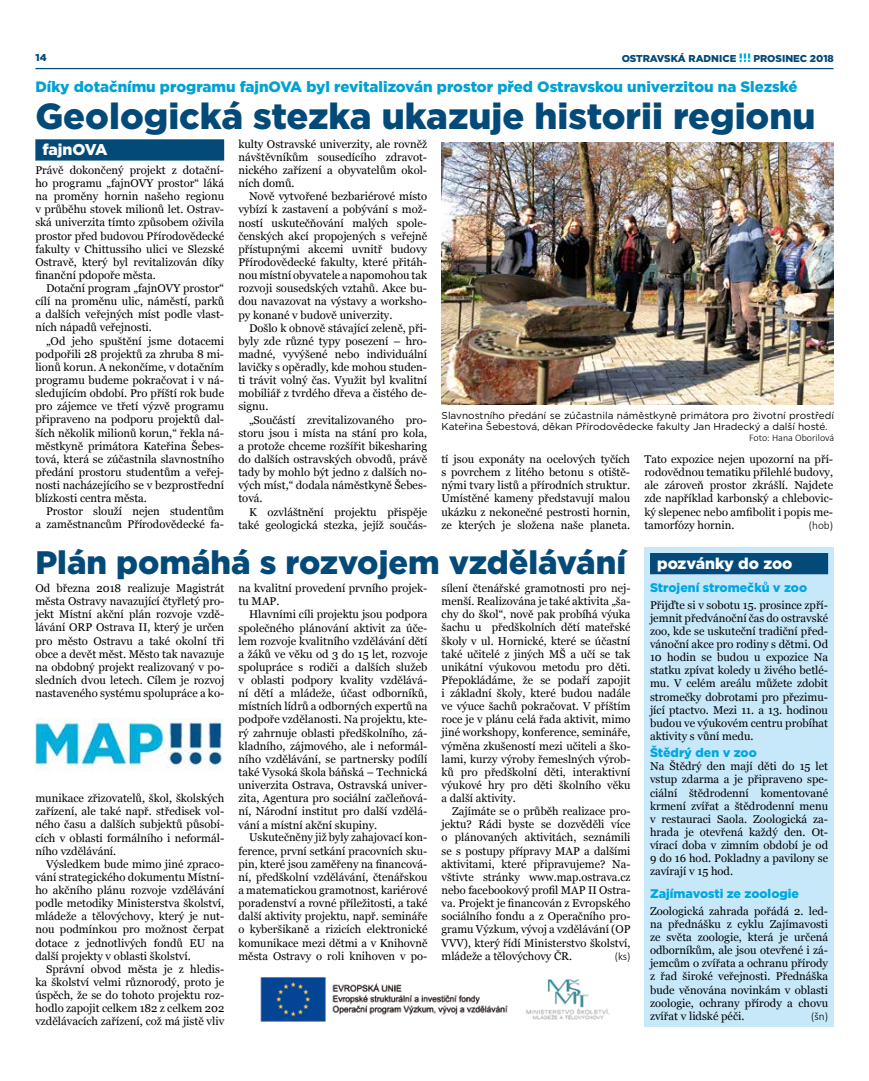
<style>
.page{position:relative;width:869px;height:1081px;background:#fff}
.page>*{position:absolute;margin:0;border:0;box-sizing:border-box;transform-origin:0 0}
.t1{font:900 36.25px "Gotham";color:#044a79}
.t2{font:900 32.5px "Gotham";color:#044a79}
.t3{font:900 15.62px "Gotham";color:#fff}
.t4{font:900 15px "Gotham";color:#00a2d4}
.t5{font:900 12.5px "Gotham";color:#00a8e2}
.t6{font:11.25px/13.1px "Georgia";color:#000;text-align:justify}
.t7{font:300 11.25px "Calibri";color:#000}
.t8{font:10px/11.2px "Gotham";color:#000}
.t9{font:900 10px "Gotham";color:#044a79}
.t10{font:300 10px "Calibri";color:#000}
</style>
<div class="page">
<hr style="left:35px;top:68px;width:798px;height:1px;background:#044a79">
<svg style="left:739px;top:54px;width:11px;height:8px"></svg>
<img style="left:441px;top:143px;width:391px;height:262px">
<img style="left:260px;top:977px;width:350px;height:45px">
<div style="left:35px;top:139px;width:189px;height:22px;background:#044a79"></div>
<div style="left:644px;top:547px;width:189px;height:480px;background:#c7e8f9"></div>
<div style="left:649px;top:553px;width:178px;height:21px;background:#044a79"></div>
<img style="left:35px;top:718px;width:188px;height:54px">
<p class="t9" style="left:35px;top:51px;width:13px">14</p>
<p class="t9" style="left:621px;top:52px;width:116px">OSTRAVSKÁ RADNICE</p>
<p class="t9" style="left:753px;top:52px;width:82px">PROSINEC 2018</p>
<h3 class="t4" style="left:35px;top:76px;width:763px">Díky dotačnímu programu fajnOVA byl revitalizován prostor před Ostravskou univerzitou na Slezské</h3>
<h1 class="t1" style="left:35px;top:91px;width:781px">Geologická stezka ukazuje historii regionu</h1>
<h3 class="t3" style="left:42px;top:139px;width:67px">fajnOVA</h3>
<p class="t6" style="left:35px;top:164px;width:190px">Právě dokončený projekt z dotační&shy;ho programu „fajnOVY prostor“ láká na proměny hornin našeho regionu v průběhu stovek milionů let. Ostrav&shy;ská univerzita tímto způsobem oživila prostor před budovou Přírodovědecké fakulty v Chittussiho ulici ve Slezské Ostravě, který byl revitalizován díky finanční pdopoře města.</p>
<p class="t6" style="left:35px;top:282px;width:190px;text-indent:11px">Dotační program „fajnOVY prostor“ cílí na proměnu ulic, náměstí, parků a dalších veřejných míst podle vlast&shy;ních nápadů veřejnosti.</p>
<p class="t6" style="left:35px;top:334px;width:190px;text-indent:11px">„Od jeho spuštění jsme dotacemi podpořili 28 projektů za zhruba 8 mi&shy;lionů korun. A nekončíme, v dotačním programu budeme pokračovat i v ná&shy;sledujícím období. Pro příští rok bude pro zájemce ve třetí výzvě programu připraveno na podporu projektů dal&shy;ších několik milionů korun,“ řekla ná&shy;městkyně primátora Kateřina Šebes&shy;tová, která se zúčastnila slavnostního předání prostoru studentům a veřej&shy;nosti nacházejícího se v bezprostřední blízkosti centra města.</p>
<p class="t6" style="left:35px;top:505px;width:190px;text-align:right">Prostor slouží nejen studentům<br>a zaměstnancům Přírodovědecké fa-</p>
<p class="t6" style="left:238px;top:138px;width:190px">kulty Ostravské univerzity, ale rovněž návštěvníkům sousedícího zdravot&shy;nického zařízení a obyvatelům okol&shy;ních domů.</p>
<p class="t6" style="left:238px;top:190px;width:190px;text-indent:11px">Nově vytvořené bezbariérové místo vybízí k zastavení a pobývání s mož&shy;ností uskutečňování malých spole&shy;čenských akcí propojených s veřejně přístupnými akcemi uvnitř budovy Přírodovědecké fakulty, které přitáh&shy;nou místní obyvatele a napomohou tak rozvoji sousedských vztahů. Akce bu&shy;dou navazovat na výstavy a worksho&shy;py konané v budově univerzity.</p>
<p class="t6" style="left:238px;top:321px;width:190px;text-indent:11px">Došlo k obnově stávající zeleně, při&shy;byly zde různé typy posezení – hro&shy;madné, vyvýšené nebo individuální lavičky s opěradly, kde mohou studen&shy;ti trávit volný čas. Využit byl kvalitní mobiliář z tvrdého dřeva a čistého de&shy;signu.</p>
<p class="t6" style="left:238px;top:413px;width:190px;text-indent:11px">„Součástí zrevitalizovaného pro&shy;storu jsou i místa na stání pro kola, a protože chceme rozšířit bikesharing do dalších ostravských obvodů, právě tady by mohlo být jedno z dalších no&shy;vých míst,“ dodala náměstkyně Šebes&shy;tová.</p>
<p class="t6" style="left:238px;top:505px;width:190px;text-align:right">K ozvláštnění projektu přispěje také geologická stezka, jejíž součás-</p>
<p class="t8" style="left:441px;top:409px;width:394px">Slavnostního předání se zúčastnila náměstkyně primátora pro životní prostředí<br>Kateřina Šebestová, děkan Přírodovědecke fakulty Jan Hradecký a další hosté.</p>
<p class="t10" style="left:748px;top:431px;width:86px">Foto: Hana Oborilová</p>
<p class="t6" style="left:441px;top:453px;width:190px">tí jsou exponáty na ocelových tyčích s povrchem z litého betonu s otiště&shy;nými tvary listů a přírodních struktur.<br>Umístěné kameny představují malou ukázku z nekonečné pestrosti hornin, ze kterých je složena naše planeta.</p>
<p class="t6" style="left:644px;top:453px;width:190px">Tato expozice nejen upozorní na pří&shy;rodovědnou tematiku přilehlé budovy, ale zároveň prostor zkrášlí. Najdete zde například karbonský a chlebovic&shy;ký slepenec nebo amfibolit i popis me&shy;tamorfózy hornin.</p>
<p class="t7" style="left:808px;top:518px;width:26px">(hob)</p>
<h2 class="t2" style="left:35px;top:540px;width:592px">Plán pomáhá s rozvojem vzdělávání</h2>
<p class="t6" style="left:35px;top:582px;width:190px">Od března 2018 realizuje Magistrát města Ostravy navazující čtyřletý pro&shy;jekt Místní akční plán rozvoje vzdě&shy;lávání ORP Ostrava II, který je určen pro město Ostravu a také okolní tři obce a devět měst. Město tak navazuje na obdobný projekt realizovaný v po&shy;sledních dvou letech. Cílem je rozvoj nastaveného systému spolupráce a ko-</p>
<p class="t6" style="left:441px;top:582px;width:190px">sílení čtenářské gramotnosti pro nej&shy;menší. Realizována je také aktivita „ša&shy;chy do škol“, nově pak probíhá výuka šachu u předškolních dětí mateřské školy v ul. Hornické, které se účastní také učitelé z jiných MŠ a učí se tak unikátní výukovou metodu pro děti.<br>Přepokládáme, že se podaří zapojit i základní školy, které budou nadále ve výuce šachů pokračovat. V příštím roce je v plánu celá řada aktivit, mimo jiné workshopy, konference, semináře, výměna zkušeností mezi učiteli a ško&shy;lami, kurzy výroby řemeslných výrob&shy;ků pro předškolní děti, interaktivní výukové hry pro děti školního věku a další aktivity.</p>
<p class="t6" style="left:441px;top:805px;width:190px;text-indent:11px">Zajímáte se o průběh realizace pro&shy;jektu? Rádi byste se dozvěděli více o plánovaných aktivitách, seznámili se s postupy přípravy MAP a dalšími aktivitami, které připravujeme? Na&shy;vštivte stránky www.map.ostrava.cz nebo facebookový profil MAP II Ostra&shy;va. Projekt je financován z Evropského sociálního fondu a z Operačního pro&shy;gramu Výzkum, vývoj a vzdělávání (OP VVV), který řídí Ministerstvo školství, mládeže a tělovýchovy ČR.</p>
<p class="t6" style="left:238px;top:582px;width:190px">na kvalitní provedení prvního projek&shy;tu MAP.</p>
<p class="t6" style="left:238px;top:608px;width:190px;text-indent:11px">Hlavními cíli projektu jsou podpora společného plánování aktivit za úče&shy;lem rozvoje kvalitního vzdělávání dětí a žáků ve věku od 3 do 15 let, rozvoje spolupráce s rodiči a dalších služeb v oblasti podpory kvality vzdělává&shy;ní dětí a mládeže, účast odborníků, místních lídrů a odborných expertů na podpoře vzdělanosti. Na projektu, kte&shy;rý zahrnuje oblasti předškolního, zá&shy;kladního, zájmového, ale i neformál&shy;ního vzdělávání, se partnersky podílí také Vysoká škola báňská – Technická univerzita Ostrava, Ostravská univer&shy;zita, Agentura pro sociální začleňová&shy;ní, Národní institut pro další vzdělá&shy;vání a místní akční skupiny.</p>
<p class="t6" style="left:238px;top:831px;width:190px;text-indent:11px">Uskutečněny již byly zahajovací kon&shy;ference, první setkání pracovních sku&shy;pin, které jsou zaměřeny na financová&shy;ní, předškolní vzdělávání, čtenářskou a matematickou gramotnost, kariérové poradenství a rovné příležitosti, a také další aktivity projektu, např. semináře o kyberšikaně a rizicích elektronické komunikace mezi dětmi a v Knihovně města Ostravy o roli knihoven v po-</p>
<p class="t6" style="left:35px;top:792px;width:190px">munikace zřizovatelů, škol, školských zařízení, ale také např. středisek vol&shy;ného času a dalších subjektů působí&shy;cích v oblasti formálního i neformál&shy;ního vzdělávání.</p>
<p class="t6" style="left:35px;top:857px;width:190px;text-indent:11px">Výsledkem bude mimo jiné zpraco&shy;vání strategického dokumentu Místní&shy;ho akčního plánu rozvoje vzdělávání podle metodiky Ministerstva školství, mládeže a tělovýchovy, který je nut&shy;nou podmínkou pro možnost čerpat dotace z jednotlivých fondů EU na další projekty v oblasti školství.</p>
<p class="t6" style="left:35px;top:962px;width:190px;text-indent:11px">Správní obvod města je z hledis&shy;ka školství velmi různorodý, proto je úspěch, že se do tohoto projektu roz&shy;hodlo zapojit celkem 182 z celkem 202 vzdělávacích zařízení, což má jistě vliv</p>
<p class="t7" style="left:614px;top:949px;width:17px">(ks)</p>
<h3 class="t3" style="left:656px;top:552px;width:137px">pozvánky do zoo</h3>
<p class="t5" style="left:649px;top:579px;width:159px">Strojení stromečků v zoo</p>
<p class="t6" style="left:649px;top:598px;width:179px">Přijďte si v sobotu 15. prosince zpří&shy;jemnit předvánoční čas do ostravské zoo, kde se uskuteční tradiční před&shy;vánoční akce pro rodiny s dětmi. Od 10 hodin se budou u expozice Na statku zpívat koledy u živého betlé&shy;mu. V celém areálu můžete zdobit stromečky dobrotami pro přezimu&shy;jící ptactvo. Mezi 11. a 13. hodinou budou ve výukovém centru probíhat aktivity s vůní medu.</p>
<p class="t5" style="left:649px;top:744px;width:108px">Štědrý den v zoo</p>
<p class="t6" style="left:649px;top:760px;width:179px">Na Štědrý den mají děti do 15 let vstup zdarma a je připraveno spe&shy;ciální štědrodenní komentované krmení zvířat a štědrodenní menu v restauraci Saola. Zoologická za&shy;hrada je otevřená každý den. Ot&shy;vírací doba v zimním období je od 9 do 16 hod. Pokladny a pavilony se zavírají v 15 hod.</p>
<p class="t5" style="left:649px;top:885px;width:150px">Zajímavosti ze zoologie</p>
<p class="t6" style="left:649px;top:904px;width:179px">Zoologická zahrada pořádá 2. led&shy;na přednášku z cyklu Zajímavosti ze světa zoologie, která je určená odborníkům, ale jsou otevřené i zá&shy;jemcům o zvířata a ochranu přírody z řad široké veřejnosti. Přednáška bude věnována novinkám v oblasti zoologie, ochrany přírody a chovu zvířat v lidské péči.</p>
<p class="t7" style="left:810px;top:1009px;width:18px">(šn)</p>
</div>
